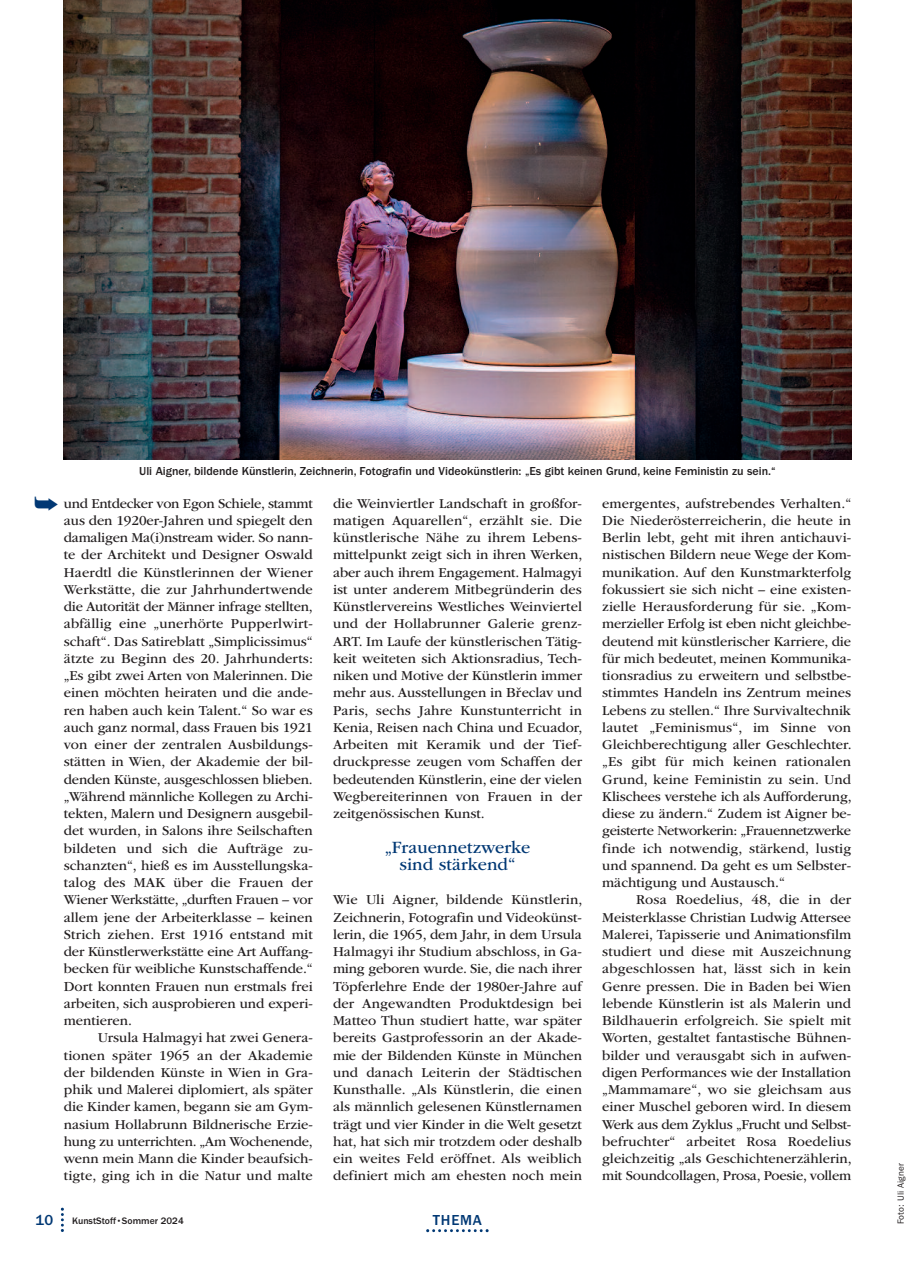
<style>
.page{position:relative;width:915px;height:1263px;background:#fff}
.page>*{position:absolute;margin:0;border:0;box-sizing:border-box;transform-origin:0 0}
.t1{font:18px/17.2px "ITC Garamond Std";color:#013874;text-align:center}
.t2{font:500 15px "ITC Franklin Gothic Std";letter-spacing:.05em;color:#013874}
.t3{font:14.25px/17.2px "ITC Garamond Std";color:#231f20;text-align:justify}
.t4{font:500 12px "ITC Franklin Gothic Std";color:#231f20}
.t5{font:500 9.75px "ITC Franklin Gothic Std";color:#231f20}
.t6{font:9px "ITC Franklin Gothic Std";letter-spacing:.01em;color:#231f20}
</style>
<div class="page">
<svg style="left:61px;top:1208px;width:3px;height:24px"></svg>
<svg style="left:426px;top:1229px;width:62px;height:3px"></svg>
<img style="left:64px;top:0;width:786px;height:459px">
<p class="t4" style="left:139px;top:467px;width:638px">Uli Aigner, bildende Künstlerin, Zeichnerin, Fotografin und Videokünstlerin: „Es gibt keinen Grund, keine Feministin zu sein.“</p>
<p class="t3" style="left:64px;top:496px;width:251px">und Entdecker von Egon Schiele, stammt aus den 1920er-Jahren und spiegelt den damaligen Ma(i)nstream wider. So nann&shy;te der Architekt und Designer Oswald Haerdtl die Künstlerinnen der Wiener Werkstätte, die zur Jahrhundertwende die Autorität der Männer infrage stellten, abfällig eine „unerhörte Pupperlwirt&shy;schaft“. Das Satireblatt „Simplicissimus“ ätzte zu Beginn des 20. Jahrhunderts: „Es gibt zwei Arten von Malerinnen. Die einen möchten heiraten und die ande&shy;ren haben auch kein Talent.“ So war es auch ganz normal, dass Frauen bis 1921 von einer der zentralen Ausbildungs&shy;stätten in Wien, der Akademie der bil&shy;denden Künste, ausgeschlossen blieben. „Während männliche Kollegen zu Archi&shy;tekten, Malern und Designern ausgebil&shy;det wurden, in Salons ihre Seilschaften bildeten und sich die Aufträge zu&shy;schanzten“, hieß es im Ausstellungska&shy;talog des MAK über die Frauen der Wiener Werkstätte, „durften Frauen – vor allem jene der Arbeiterklasse – keinen Strich ziehen. Erst 1916 entstand mit der Künstlerwerkstätte eine Art Auffang&shy;becken für weibliche Kunstschaffende.“ Dort konnten Frauen nun erstmals frei arbeiten, sich ausprobieren und experi&shy;mentieren.</p>
<p class="t3" style="left:64px;top:1030px;width:250px;text-indent:34px">Ursula Halmagyi hat zwei Genera&shy;tionen später 1965 an der Akademie der bildenden Künste in Wien in Gra&shy;phik und Malerei diplomiert, als später die Kinder kamen, begann sie am Gym&shy;nasium Hollabrunn Bildnerische Erzie&shy;hung zu unterrichten. „Am Wochenende, wenn mein Mann die Kinder beaufsich&shy;tigte, ging ich in die Natur und malte</p>
<p class="t3" style="left:333px;top:496px;width:251px">die Weinviertler Landschaft in großfor&shy;matigen Aquarellen“, erzählt sie. Die künstlerische Nähe zu ihrem Lebens&shy;mittelpunkt zeigt sich in ihren Werken, aber auch ihrem Engagement. Halmagyi ist unter anderem Mitbegründerin des Künstlervereins Westliches Weinviertel und der Hollabrunner Galerie grenz-ART. Im Laufe der künstlerischen Tätig&shy;keit weiteten sich Aktionsradius, Tech&shy;niken und Motive der Künstlerin immer mehr aus. Ausstellungen in Brˇeclav und Paris, sechs Jahre Kunstunterricht in Kenia, Reisen nach China und Ecuador, Arbeiten mit Keramik und der Tief&shy;druckpresse zeugen vom Schaffen der bedeutenden Künstlerin, eine der vielen Wegbereiterinnen von Frauen in der zeitgenössischen Kunst.</p>
<p class="t1" style="left:384px;top:840px;width:147px">„Frauennetzwerke sind stärkend“</p>
<p class="t3" style="left:333px;top:892px;width:251px">Wie Uli Aigner, bildende Künstlerin, Zeichnerin, Fotografin und Videokünst&shy;lerin, die 1965, dem Jahr, in dem Ursula Halmagyi ihr Studium abschloss, in Ga&shy;ming geboren wurde. Sie, die nach ihrer Töpferlehre Ende der 1980er-Jahre auf der Angewandten Produktdesign bei Matteo Thun studiert hatte, war später bereits Gastprofessorin an der Akade&shy;mie der Bildenden Künste in München und danach Leiterin der Städtischen Kunsthalle. „Als Künstlerin, die einen als männlich gelesenen Künstlernamen trägt und vier Kinder in die Welt gesetzt hat, hat sich mir trotzdem oder deshalb ein weites Feld eröffnet. Als weiblich definiert mich am ehesten noch mein</p>
<p class="t2" style="left:36px;top:1215px;width:19px">10</p>
<p class="t5" style="left:72px;top:1217px;width:113px">KunstStoff•Sommer 2024</p>
<p class="t2" style="left:433px;top:1215px;width:50px">THEMA</p>
<p class="t3" style="left:602px;top:496px;width:251px">emergentes, aufstrebendes Verhalten.“ Die Niederösterreicherin, die heute in Berlin lebt, geht mit ihren antichauvi&shy;nistischen Bildern neue Wege der Kom&shy;munikation. Auf den Kunstmarkterfolg fokussiert sie sich nicht – eine existen&shy;zielle Herausforderung für sie. „Kom&shy;merzieller Erfolg ist eben nicht gleichbe&shy;deutend mit künstlerischer Karriere, die für mich bedeutet, meinen Kommunika&shy;tionsradius zu erweitern und selbstbe&shy;stimmtes Handeln ins Zentrum meines Lebens zu stellen.“ Ihre Survivaltechnik lautet „Feminismus“, im Sinne von Gleichberechtigung aller Geschlechter. „Es gibt für mich keinen rationalen Grund, keine Feministin zu sein. Und Klischees verstehe ich als Aufforderung, diese zu ändern.“ Zudem ist Aigner be&shy;geisterte Networkerin: „Frauennetzwerke finde ich notwendig, stärkend, lustig und spannend. Da geht es um Selbster&shy;mächtigung und Austausch.“</p>
<p class="t3" style="left:602px;top:892px;width:251px;text-indent:34px">Rosa Roedelius, 48, die in der Meisterklasse Christian Ludwig Attersee Malerei, Tapisserie und Animationsfilm studiert und diese mit Auszeichnung abgeschlossen hat, lässt sich in kein Genre pressen. Die in Baden bei Wien lebende Künstlerin ist als Malerin und Bildhauerin erfolgreich. Sie spielt mit Worten, gestaltet fantastische Bühnen&shy;bilder und verausgabt sich in aufwen&shy;digen Performances wie der Installation „Mammamare“, wo sie gleichsam aus einer Muschel geboren wird. In diesem Werk aus dem Zyklus „Frucht und Selbst&shy;befruchter“ arbeitet Rosa Roedelius gleichzeitig „als Geschichtenerzählerin, mit Soundcollagen, Prosa, Poesie, vollem</p>
<p class="t6" style="left:897px;top:1224px;width:62px;rotate:-90deg">Foto: Uli Aigner</p>
</div>
